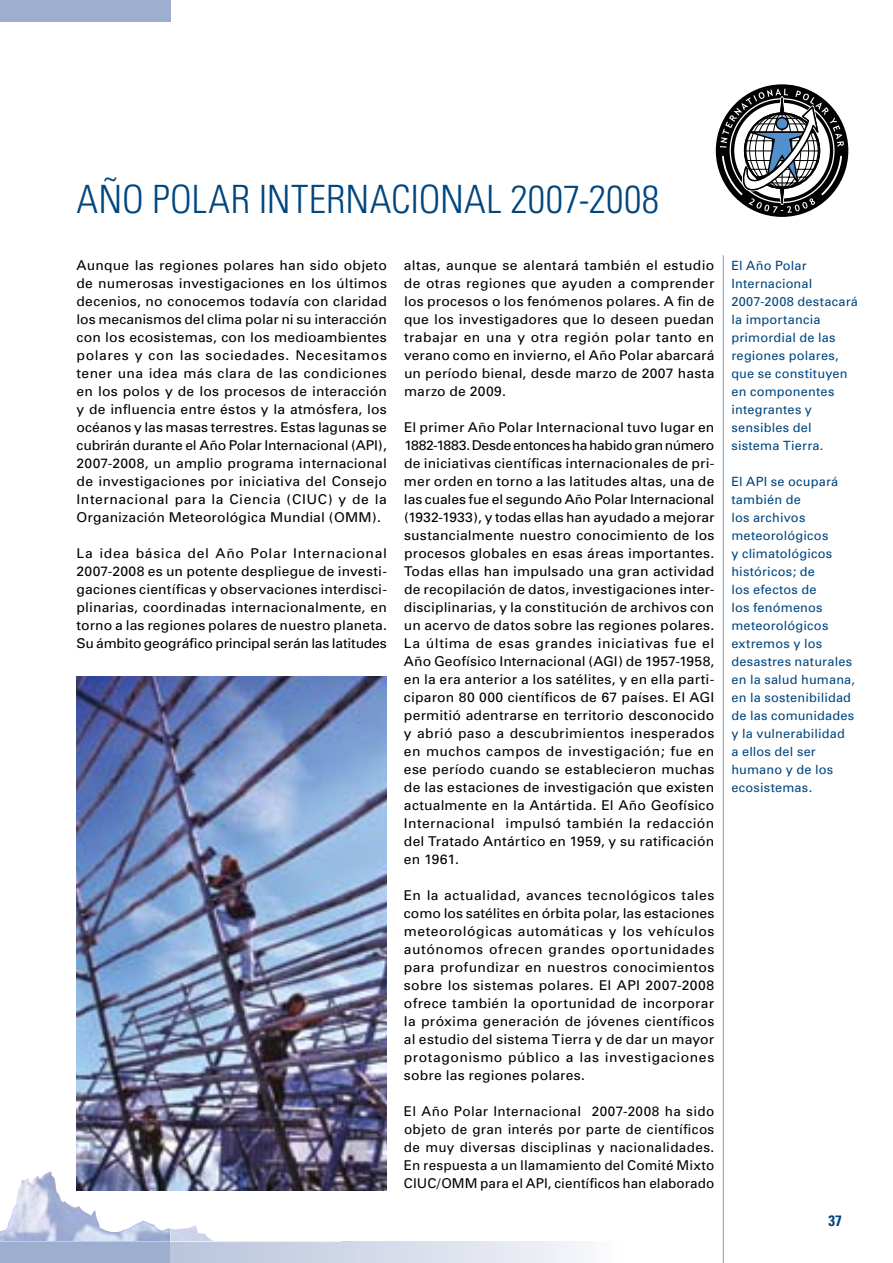
<style>
.page{position:relative;width:893px;height:1263px;background:#fff}
.page>*{position:absolute;margin:0;border:0;box-sizing:border-box;transform-origin:0 0}
.t1{font:300 condensed 39px "Univers";letter-spacing:.01em;color:#00467f}
.t2{font:700 condensed 15px "Univers";color:#00467f}
.t3{font:13.5px/18px "Univers";letter-spacing:.01em;color:#000;text-align:justify}
.t4{font:12.75px/18px "Univers";letter-spacing:.015em;color:#00467f}
</style>
<div class="page">
<div style="left:0;top:0;width:170px;height:21px;background:#9daece"></div>
<div style="left:0;top:1242px;width:170px;height:21px;background:#9daece"></div>
<div style="left:170px;top:1242px;width:451px;height:21px;background:linear-gradient(to right,#b7c3db,#f9f9fb)"></div>
<svg style="left:0;top:1160px;width:170px;height:82px"></svg>
<img style="left:77px;top:677px;width:310px;height:514px">
<svg style="left:716px;top:84px;width:132px;height:133px"></svg>
<hr style="left:723px;top:255px;width:1px;height:1008px;background:#839bc1">
<h1 class="t1" style="left:77px;top:175px;width:201px">AÑO POLAR INTERN</h1>
<h1 class="t1" style="left:370px;top:175px;width:40px">ACION</h1>
<h1 class="t1" style="left:464px;top:175px;width:196px">AL 2007-2008</h1>
<p class="t3" style="left:76px;top:256px;width:312px">Aunque las regiones polares han sido objeto de numerosas investigaciones en los últimos decenios, no conocemos todavía con claridad los mecanismos del clima polar ni su interacción con los ecosistemas, con los medioambientes polares y con las sociedades. Necesitamos tener una idea más clara de las condiciones en los polos y de los procesos de interacción y de influencia entre éstos y la atmósfera, los océanos y las masas terrestres. Estas lagunas se cubrirán durante el Año Polar Internacional (API), 2007-2008, un amplio programa internacional de investigaciones por iniciativa del Consejo Internacional para la Ciencia (CIUC) y de la Organización Meteorológica Mundial (OMM).</p>
<p class="t3" style="left:77px;top:544px;width:312px">La idea básica del Año Polar Internacional 2007-2008 es un potente despliegue de investi&shy;gaciones científicas y observaciones interdisci&shy;plinarias, coordinadas internacionalmente, en torno a las regiones polares de nuestro planeta.<br>Su ámbito geográfico principal serán las latitudes</p>
<p class="t3" style="left:404px;top:256px;width:312px">altas, aunque se alentará también el estudio de otras regiones que ayuden a comprender los procesos o los fenómenos polares. A fin de que los investigadores que lo deseen puedan trabajar en una y otra región polar tanto en verano como en invierno, el Año Polar abarcará un período bienal, desde marzo de 2007 hasta marzo de 2009.</p>
<p class="t3" style="left:404px;top:418px;width:312px">El primer Año Polar Internacional tuvo lugar en 1882-1883.Desdeentonceshahabidogrannúmero de iniciativas científicas internacionales de pri&shy;mer orden en torno a las latitudes altas, una de las cuales fue el segundo Año Polar Internacional (1932-1933), y todas ellas han ayudado a mejorar sustancialmente nuestro conocimiento de los procesos globales en esas áreas importantes.<br>Todas ellas han impulsado una gran actividad de recopilación de datos, investigaciones inter&shy;disciplinarias, y la constitución de archivos con un acervo de datos sobre las regiones polares.<br>La última de esas grandes iniciativas fue el Año Geofísico Internacional (AGI) de 1957-1958, en la era anterior a los satélites, y en ella parti&shy;ciparon 80 000 científicos de 67 países. El AGI permitió adentrarse en territorio desconocido y abrió paso a descubrimientos inesperados en muchos campos de investigación; fue en ese período cuando se establecieron muchas de las estaciones de investigación que existen actualmente en la Antártida. El Año Geofísico Internacional impulsó también la redacción del Tratado Antártico en 1959, y su ratificación en 1961.</p>
<p class="t3" style="left:404px;top:886px;width:312px">En la actualidad, avances tecnológicos tales como los satélites en órbita polar, las estaciones meteorológicas automáticas y los vehículos autónomos ofrecen grandes oportunidades para profundizar en nuestros conocimientos sobre los sistemas polares. El API 2007-2008 ofrece también la oportunidad de incorporar la próxima generación de jóvenes científicos al estudio del sistema Tierra y de dar un mayor protagonismo público a las investigaciones sobre las regiones polares.</p>
<p class="t3" style="left:404px;top:1102px;width:312px">El Año Polar Internacional 2007-2008 ha sido objeto de gran interés por parte de científicos de muy diversas disciplinas y nacionalidades.<br>En respuesta a un llamamiento del Comité Mixto CIUC/OMM para el API, científicos han elaborado</p>
<p class="t4" style="left:731px;top:257px;width:128px">El Año Polar<br>Internacional<br>2007-2008 destacará la importancia primordial de las regiones polares, que se constituyen en componentes integrantes y sensibles del sistema Tierra.</p>
<p class="t4" style="left:731px;top:473px;width:125px">El API se ocupará también de<br>los archivos meteorológicos<br>y climatológicos históricos; de<br>los efectos de<br>los fenómenos meteorológicos extremos y los desastres naturales en la salud humana, en la sostenibilidad de las comunidades y la vulnerabilidad a ellos del ser humano y de los ecosistemas.</p>
<p class="t2" style="left:829px;top:1211px;width:8px">37</p>
</div>
